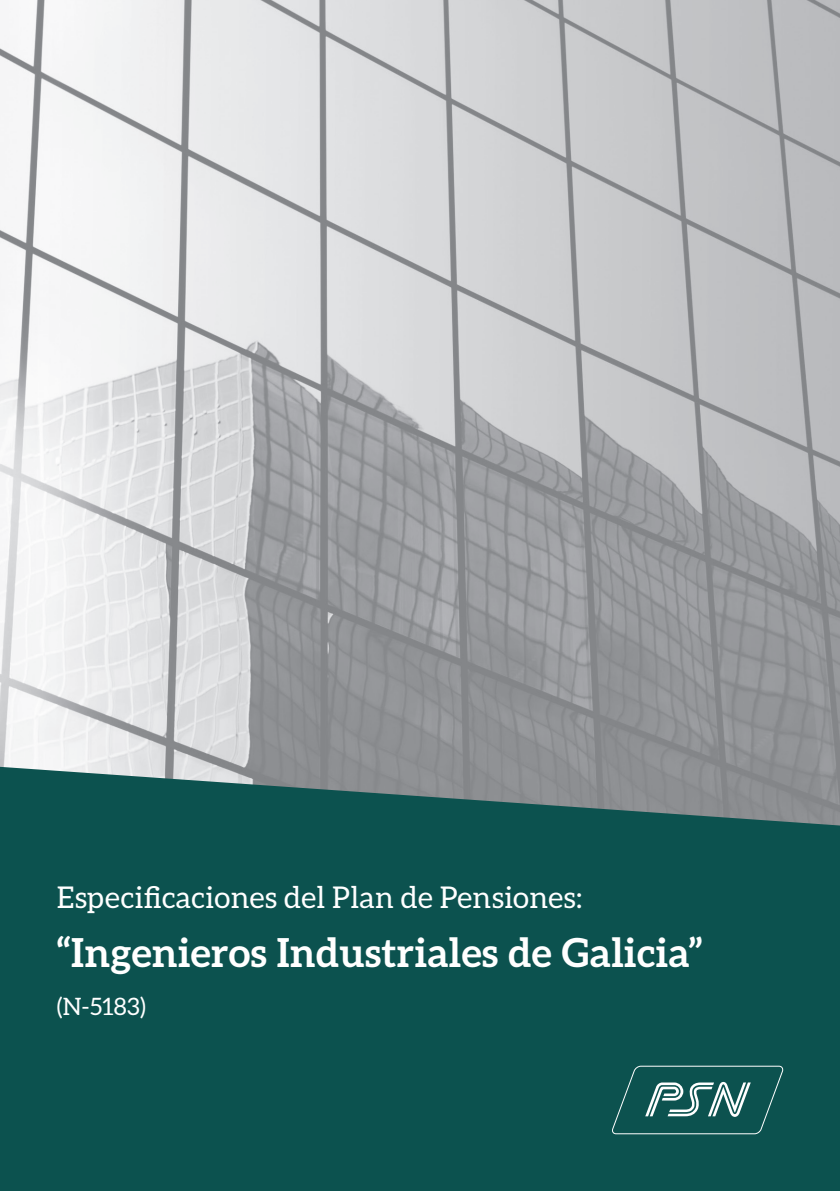
<style>
.page{position:relative;width:840px;height:1191px;background:#fff}
.page>*{position:absolute;margin:0;border:0;box-sizing:border-box;transform-origin:0 0}
.t1{font:700 40px "Aleo";letter-spacing:.01em;color:#fff}
.t2{font:30px "Aleo";letter-spacing:.01em;color:#fff}
.t3{font:24px "Aleo";color:#fff}
</style>
<div class="page">
<img style="left:0;top:0;width:839px;height:767px">
<svg style="left:0;top:767px;width:839px;height:424px;background:#155654"></svg>
<svg style="left:611px;top:1065px;width:172px;height:69px;background:#2c6966"></svg>
<p class="t2" style="left:57px;top:880px;width:527px">Especificaciones del Plan de Pensiones:</p>
<h1 class="t1" style="left:57px;top:929px;width:647px">“Ingenieros Industriales de Galicia”</h1>
<p class="t3" style="left:57px;top:992px;width:90px">(N-5183)</p>
</div>
